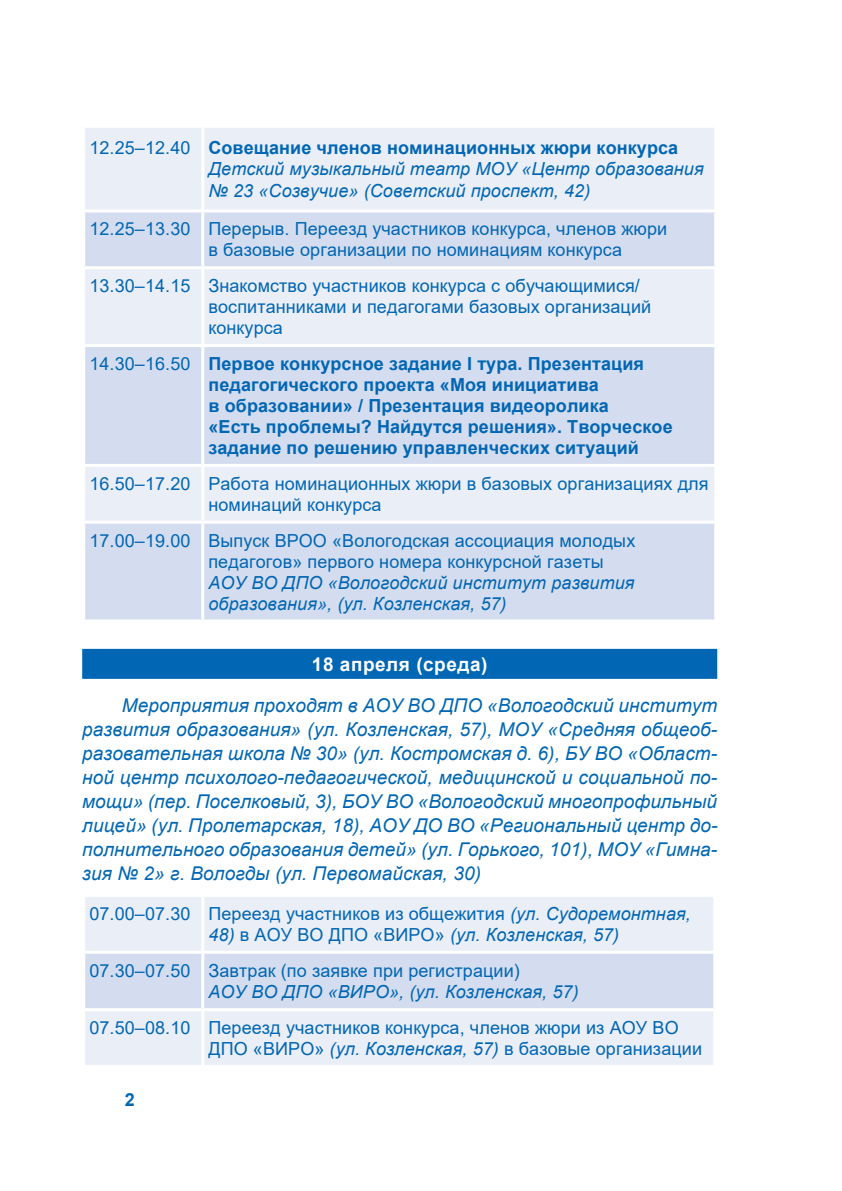
<style>
.page{position:relative;width:842px;height:1191px;background:#fff}
.page>*{position:absolute;margin:0;border:0;box-sizing:border-box;transform-origin:0 0}
.t1{font:italic 19px/24px "Arial";letter-spacing:.005em;color:#0166b3;text-align:justify}
.t2{font:700 19px "Arial";letter-spacing:.03em;color:#fff}
.t3{font:18px/21px "Arial";letter-spacing:.005em;color:#0166b3}
.t4{font:italic 18px/21.6px "Arial";letter-spacing:.005em;color:#0166b3}
.t5{font:700 18px/21px "Arial";letter-spacing:.005em;color:#0166b3}
.s1{font-style:normal}
.s2{font-weight:700;font-style:normal}
.s3{font-weight:400}
.s4{font-style:italic}
</style>
<div class="page">
<div style="left:82px;top:649px;width:635px;height:30px;background:#0166b3"></div>
<div style="left:85px;top:128px;width:629px;height:81px;background:#eaeef7"></div>
<svg style="left:85px;top:212px;width:629px;height:407px;background:#dbe2f1"></svg>
<hr style="left:201px;top:128px;width:3px;height:81px;background:#fff">
<hr style="left:201px;top:212px;width:3px;height:54px;background:#fff">
<hr style="left:82px;top:266px;width:121px;height:3px;background:#fff">
<hr style="left:203px;top:266px;width:514px;height:3px;background:#fff">
<hr style="left:201px;top:269px;width:3px;height:75px;background:#fff">
<hr style="left:82px;top:344px;width:121px;height:3px;background:#fff">
<hr style="left:203px;top:344px;width:514px;height:3px;background:#fff">
<hr style="left:201px;top:347px;width:3px;height:117px;background:#fff">
<hr style="left:82px;top:464px;width:121px;height:3px;background:#fff">
<hr style="left:203px;top:464px;width:514px;height:3px;background:#fff">
<hr style="left:201px;top:467px;width:3px;height:54px;background:#fff">
<hr style="left:82px;top:521px;width:121px;height:3px;background:#fff">
<hr style="left:203px;top:521px;width:514px;height:3px;background:#fff">
<hr style="left:201px;top:524px;width:3px;height:95px;background:#fff">
<div style="left:85px;top:897px;width:628px;height:168px;background:#eaeef7"></div>
<div style="left:85px;top:953px;width:628px;height:55px;background:#d4ddef"></div>
<hr style="left:201px;top:897px;width:3px;height:53px;background:#fff">
<hr style="left:82px;top:950px;width:121px;height:3px;background:#fff">
<hr style="left:203px;top:950px;width:513px;height:3px;background:#fff">
<hr style="left:201px;top:953px;width:3px;height:55px;background:#fff">
<hr style="left:82px;top:1008px;width:121px;height:3px;background:#fff">
<hr style="left:203px;top:1008px;width:513px;height:3px;background:#fff">
<hr style="left:201px;top:1011px;width:3px;height:54px;background:#fff">
<p class="t4" style="left:208px;top:137px;width:497px;text-indent:-119px"><span class="s1">12.25–12.40</span> <span class="s2">Совещание членов номинационных жюри конкурса<br></span>Детский музыкальный театр МОУ «Центр образования № 23 «Созвучие» (Советский проспект, 42)</p>
<p class="t3" style="left:208px;top:218px;width:460px;text-indent:-119px">12.25–13.30 Перерыв. Переезд участников конкурса, членов жюри в базовые организации по номинациям конкурса</p>
<p class="t3" style="left:208px;top:275px;width:444px;text-indent:-119px">13.30–14.15 Знакомство участников конкурса с обучающимися/ воспитанниками и педагогами базовых организаций конкурса</p>
<p class="t5" style="left:208px;top:353px;width:466px;text-indent:-119px"><span class="s3">14.30–16.50</span> Первое конкурсное задание I тура. Презентация педагогического проекта «Моя инициатива<br>в образовании» / Презентация видеоролика<br>«Есть проблемы? Найдутся решения». Творческое задание по решению управленческих ситуаций</p>
<p class="t3" style="left:208px;top:473px;width:502px;text-indent:-119px">16.50–17.20 Работа номинационных жюри в базовых организациях для номинаций конкурса</p>
<p class="t3" style="left:208px;top:530px;width:428px;text-indent:-119px">17.00–19.00 Выпуск ВРОО «Вологодская ассоциация молодых педагогов» первого номера конкурсной газеты</p>
<p class="t4" style="left:208px;top:572px;width:428px;line-height:21px">АОУ ВО ДПО «Вологодский институт развития образования», (ул. Козленская, 57)</p>
<p class="t2" style="left:312px;top:651px;width:177px">18 апреля (среда)</p>
<p class="t1" style="left:82px;top:694px;width:637px;text-indent:40px">Мероприятия проходят в АОУ ВО ДПО «Вологодский институт развития образования» (ул. Козленская, 57), МОУ «Средняя общеоб&shy;разовательная школа № 30» (ул. Костромская д. 6), БУ ВО «Област&shy;ной центр психолого-педагогической, медицинской и социальной по&shy;мощи» (пер. Поселковый, 3), БОУ ВО «Вологодский многопрофильный лицей» (ул. Пролетарская, 18), АОУ ДО ВО «Региональный центр до&shy;полнительного образования детей» (ул. Горького, 101), МОУ «Гимна&shy;зия № 2» г. Вологды (ул. Первомайская, 30)</p>
<p class="t3" style="left:89px;top:903px;width:603px">07.00–07.30 Переезд участников из общежития <span class="s4">(ул. Судоремонтная,</span></p>
<p class="t3" style="left:89px;top:916px;width:531px;line-height:35.8px;text-indent:119px"><span class="s4">48)</span> в АОУ ВО ДПО «ВИРО» <span class="s4">(ул. Козленская, 57)<br></span>07.30–07.50 Завтрак (по заявке при регистрации)</p>
<p class="t4" style="left:208px;top:981px;width:372px">АОУ ВО ДПО «ВИРО», (ул. Козленская, 57)</p>
<p class="t3" style="left:208px;top:1017px;width:495px;text-indent:-119px">07.50–08.10 Переезд участников конкурса, членов жюри из АОУ ВО<br>ДПО «ВИРО» <span class="s4">(ул. Козленская, 57)</span> в базовые организации</p>
<p class="t5" style="left:125px;top:1089px;width:12px">2</p>
</div>
